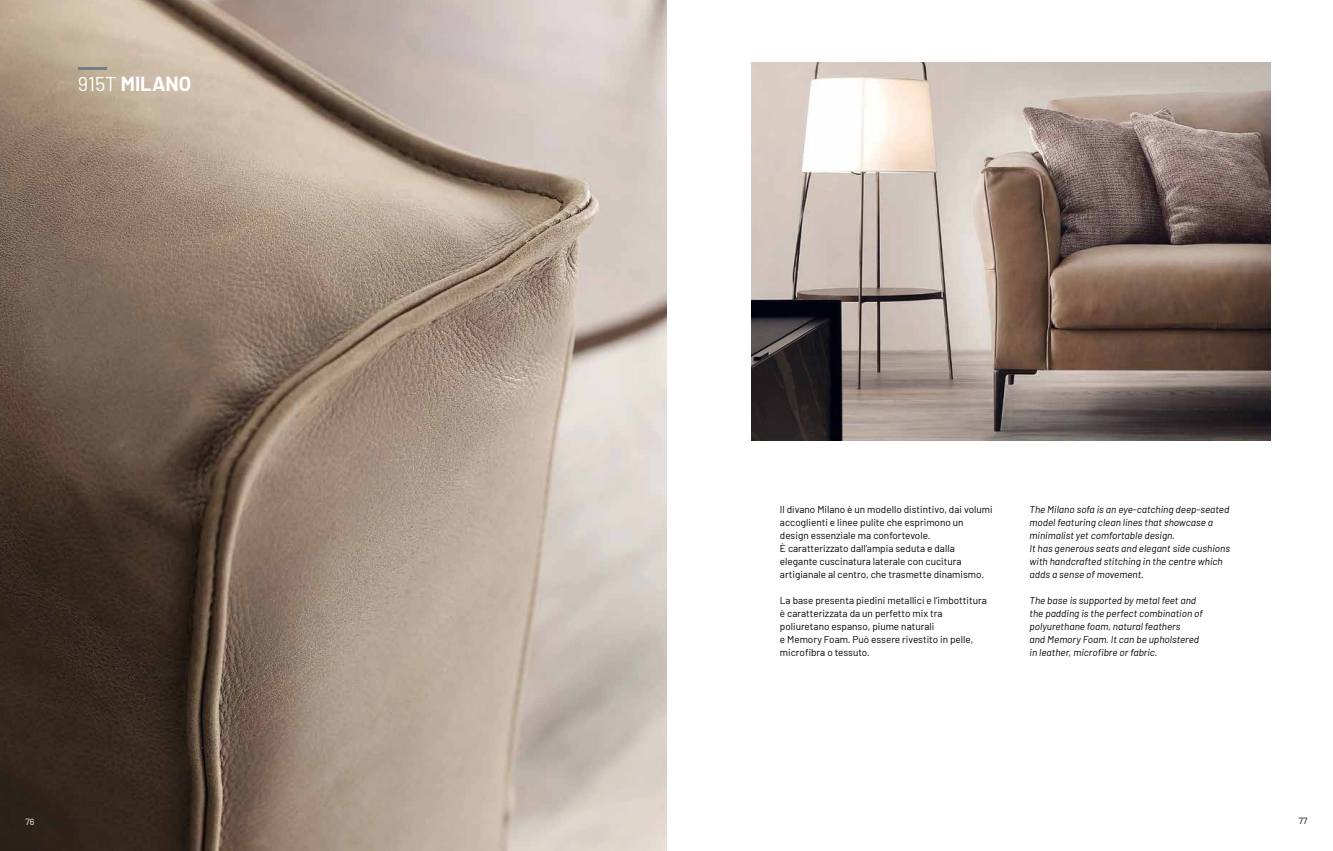
<style>
.page{position:relative;width:1333px;height:851px;background:#fff}
.page>*{position:absolute;margin:0;border:0;box-sizing:border-box;transform-origin:0 0}
.t1{font:700 20px "Barlow";color:#fff}
.t2{font:10px/13px "Barlow";color:#000}
.t3{font:italic 10px/13px "Barlow";color:#000}
.t4{font:9px "Barlow";color:#000}
.t5{font:9px "Barlow";color:#fff}
.s1{font-weight:400}
</style>
<div class="page">
<img style="left:0;top:0;width:666px;height:850px">
<hr style="left:78px;top:67px;width:28px;height:2px;background:#717e85">
<img style="left:751px;top:62px;width:519px;height:378px">
<h1 class="t1" style="left:78px;top:69px;width:115px"><span class="s1">915T</span> MILANO</h1>
<p class="t5" style="left:26px;top:815px;width:10px">76</p>
<p class="t2" style="left:780px;top:502px;width:214px">Il divano Milano è un modello distintivo, dai volumi accoglienti e linee pulite che esprimono un design essenziale ma confortevole.<br>È caratterizzato dall’ampia seduta e dalla elegante cuscinatura laterale con cucitura artigianale al centro, che trasmette dinamismo.</p>
<p class="t2" style="left:780px;top:593px;width:208px">La base presenta piedini metallici e l’imbottitura è caratterizzata da un perfetto mix tra poliuretano espanso, piume naturali<br>e Memory Foam. Può essere rivestito in pelle, microfibra o tessuto.</p>
<p class="t3" style="left:1029px;top:502px;width:202px">The Milano sofa is an eye-catching deep-seated model featuring clean lines that showcase a minimalist yet comfortable design.<br>It has generous seats and elegant side cushions with handcrafted stitching in the centre which adds a sense of movement.</p>
<p class="t3" style="left:1029px;top:593px;width:175px">The base is supported by metal feet and the padding is the perfect combination of polyurethane foam, natural feathers<br>and Memory Foam. It can be upholstered in leather, microfibre or fabric.</p>
<p class="t4" style="left:1298px;top:814px;width:10px">77</p>
</div>
